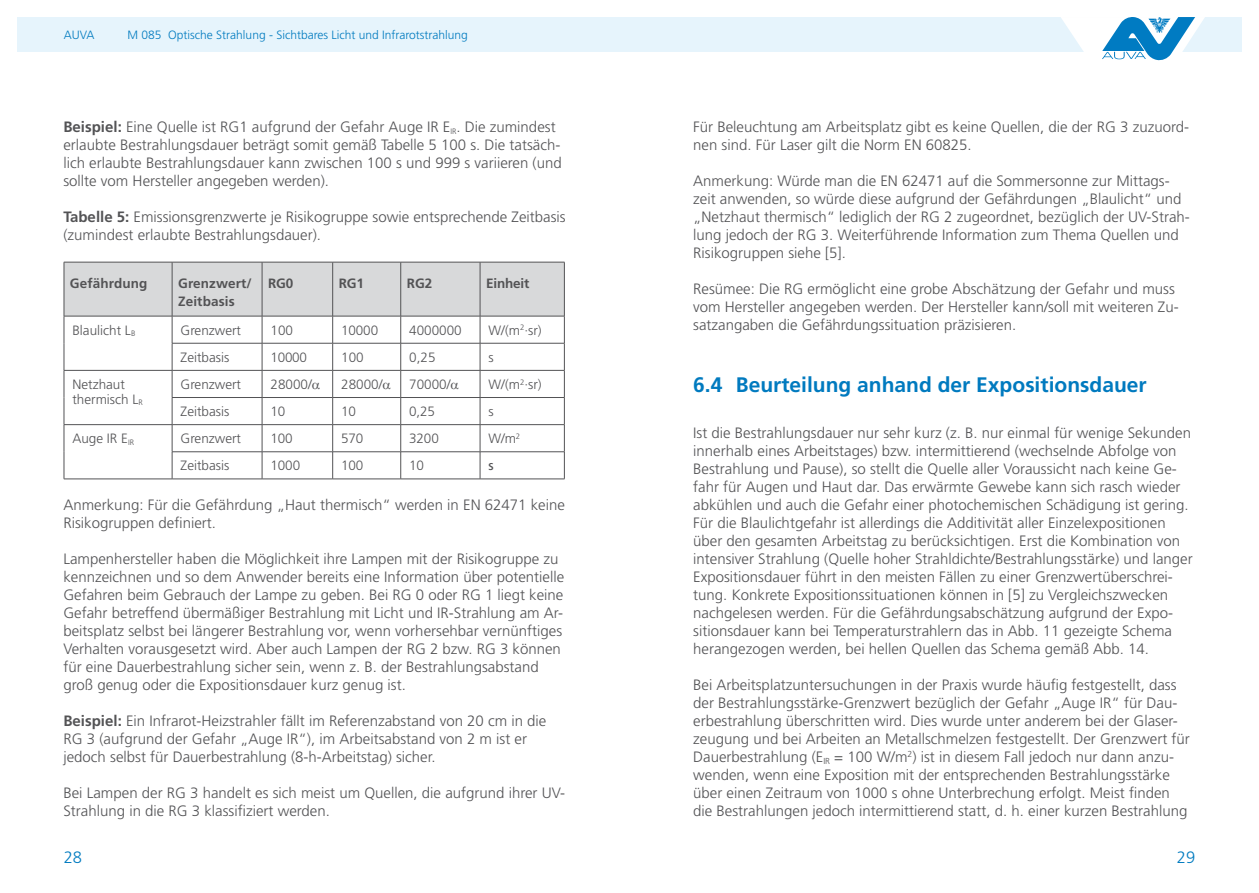
<style>
.page{position:relative;width:1259px;height:893px;background:#fff}
.page>*{position:absolute;margin:0;border:0;box-sizing:border-box;transform-origin:0 0}
.t1{font:700 21px "Frutiger LT Std";color:#007abf}
.t2{font:300 16.5px "Frutiger LT Std";color:#007bc0}
.t3{font:300 15px/18px "Frutiger LT Std";color:#535355}
.t4{font:300 13.5px/15px "Frutiger LT Std";color:#535355}
.t5{font:700 13.5px/18px "Frutiger LT Std";letter-spacing:.01em;color:#535355}
.t6{font:13.5px "Frutiger LT Std";color:#535355}
.t7{font:300 12px "Frutiger LT Std";color:#007abf}
.s1{font-weight:700}
</style>
<div class="page">
<div style="left:17px;top:17px;width:1225px;height:34px;background:#e6f4fc"></div>
<hr style="left:64px;top:479px;width:108px;height:1px;background:#535355">
<hr style="left:172px;top:479px;width:90px;height:1px;background:#535355">
<hr style="left:262px;top:479px;width:71px;height:1px;background:#535355">
<hr style="left:333px;top:479px;width:68px;height:1px;background:#535355">
<hr style="left:401px;top:479px;width:79px;height:1px;background:#535355">
<hr style="left:480px;top:479px;width:84px;height:1px;background:#535355">
<svg style="left:1060px;top:17px;width:145px;height:44px"></svg>
<svg style="left:64px;top:262px;width:501px;height:217px"></svg>
<p class="t7" style="left:64px;top:28px;width:32px">AUVA</p>
<p class="t7" style="left:128px;top:28px;width:342px">M 085 Optische Strahlung - Sichtbares Licht und Infrarotstrahlung</p>
<p class="t3" style="left:63px;top:118px;width:500px"><span class="s1">Beispiel:</span> Eine Quelle ist RG1 aufgrund der Gefahr Auge IR E<sub>IR</sub>. Die zumindest erlaubte Bestrahlungsdauer beträgt somit gemäß Tabelle 5 100 s. Die tatsäch&shy;lich erlaubte Bestrahlungsdauer kann zwischen 100 s und 999 s variieren (und sollte vom Hersteller angegeben werden).</p>
<p class="t3" style="left:63px;top:208px;width:504px"><span class="s1">Tabelle 5:</span> Emissionsgrenzwerte je Risikogruppe sowie entsprechende Zeitbasis (zumindest erlaubte Bestrahlungsdauer).</p>
<p class="t5" style="left:70px;top:274px;width:79px">Gefährdung</p>
<p class="t5" style="left:178px;top:274px;width:75px">Grenzwert/<br>Zeitbasis</p>
<p class="t5" style="left:268px;top:274px;width:27px">RG0</p>
<p class="t5" style="left:339px;top:274px;width:27px">RG1</p>
<p class="t5" style="left:407px;top:274px;width:27px">RG2</p>
<p class="t5" style="left:486px;top:274px;width:45px">Einheit</p>
<p class="t4" style="left:72px;top:323px;width:64px">Blaulicht L<sub>B</sub></p>
<p class="t4" style="left:181px;top:323px;width:62px">Grenzwert</p>
<p class="t4" style="left:270px;top:323px;width:24px">100</p>
<p class="t4" style="left:341px;top:323px;width:38px">10000</p>
<p class="t4" style="left:409px;top:323px;width:54px">4000000</p>
<p class="t4" style="left:488px;top:323px;width:55px">W/(m<sup>2</sup>·sr)</p>
<p class="t4" style="left:181px;top:350px;width:50px">Zeitbasis</p>
<p class="t4" style="left:270px;top:350px;width:38px">10000</p>
<p class="t4" style="left:341px;top:350px;width:24px">100</p>
<p class="t4" style="left:409px;top:350px;width:28px">0,25</p>
<p class="t4" style="left:488px;top:350px;width:7px">s</p>
<p class="t4" style="left:72px;top:377px;width:72px">Netzhaut thermisch L<sub>R</sub></p>
<p class="t4" style="left:181px;top:377px;width:62px">Grenzwert</p>
<p class="t4" style="left:270px;top:377px;width:43px">28000/</p>
<p class="t4" style="left:341px;top:377px;width:43px">28000/</p>
<p class="t4" style="left:409px;top:377px;width:43px">70000/</p>
<p class="t4" style="left:488px;top:377px;width:55px">W/(m<sup>2</sup>·sr)</p>
<p class="t4" style="left:181px;top:404px;width:50px">Zeitbasis</p>
<p class="t4" style="left:270px;top:404px;width:16px">10</p>
<p class="t4" style="left:341px;top:404px;width:16px">10</p>
<p class="t4" style="left:409px;top:404px;width:27px">0,25</p>
<p class="t4" style="left:488px;top:404px;width:7px">s</p>
<p class="t4" style="left:72px;top:431px;width:63px">Auge IR E<sub>IR</sub></p>
<p class="t4" style="left:181px;top:431px;width:62px">Grenzwert</p>
<p class="t4" style="left:270px;top:431px;width:24px">100</p>
<p class="t4" style="left:341px;top:431px;width:24px">570</p>
<p class="t4" style="left:409px;top:431px;width:31px">3200</p>
<p class="t4" style="left:488px;top:431px;width:33px">W/m<sup>2</sup></p>
<p class="t4" style="left:181px;top:458px;width:50px">Zeitbasis</p>
<p class="t4" style="left:270px;top:458px;width:31px">1000</p>
<p class="t4" style="left:341px;top:458px;width:24px">100</p>
<p class="t4" style="left:409px;top:458px;width:16px">10</p>
<p class="t6" style="left:488px;top:458px;width:7px">s</p>
<p class="t3" style="left:63px;top:496px;width:503px">Anmerkung: Für die Gefährdung „Haut thermisch“ werden in EN 62471 keine<br>Risikogruppen definiert.</p>
<p class="t3" style="left:63px;top:550px;width:502px">Lampenhersteller haben die Möglichkeit ihre Lampen mit der Risikogruppe zu kennzeichnen und so dem Anwender bereits eine Information über potentielle Gefahren beim Gebrauch der Lampe zu geben. Bei RG 0 oder RG 1 liegt keine Gefahr betreffend übermäßiger Bestrahlung mit Licht und IR-Strahlung am Ar&shy;beitsplatz selbst bei längerer Bestrahlung vor, wenn vorhersehbar vernünftiges Verhalten vorausgesetzt wird. Aber auch Lampen der RG 2 bzw. RG 3 können für eine Dauerbestrahlung sicher sein, wenn z. B. der Bestrahlungsabstand groß genug oder die Expositionsdauer kurz genug ist.</p>
<p class="t3" style="left:63px;top:712px;width:484px"><span class="s1">Beispiel:</span> Ein Infrarot-Heizstrahler fällt im Referenzabstand von 20 cm in die<br>RG 3 (aufgrund der Gefahr „Auge IR“), im Arbeitsabstand von 2 m ist er jedoch selbst für Dauerbestrahlung (8-h-Arbeitstag) sicher.</p>
<p class="t3" style="left:63px;top:784px;width:503px">Bei Lampen der RG 3 handelt es sich meist um Quellen, die aufgrund ihrer UV-<br>Strahlung in die RG 3 klassifiziert werden.</p>
<p class="t3" style="left:693px;top:118px;width:497px">Für Beleuchtung am Arbeitsplatz gibt es keine Quellen, die der RG 3 zuzuord&shy;nen sind. Für Laser gilt die Norm EN 60825.</p>
<p class="t3" style="left:693px;top:172px;width:498px">Anmerkung: Würde man die EN 62471 auf die Sommersonne zur Mittags&shy;zeit anwenden, so würde diese aufgrund der Gefährdungen „Blaulicht“ und „Netzhaut thermisch“ lediglich der RG 2 zugeordnet, bezüglich der UV-Strah&shy;lung jedoch der RG 3. Weiterführende Information zum Thema Quellen und Risikogruppen siehe [5].</p>
<p class="t3" style="left:693px;top:280px;width:487px">Resümee: Die RG ermöglicht eine grobe Abschätzung der Gefahr und muss vom Hersteller angegeben werden. Der Hersteller kann/soll mit weiteren Zu&shy;satzangaben die Gefährdungssituation präzisieren.</p>
<h1 class="t1" style="left:693px;top:372px;width:455px">6.4 Beurteilung anhand der Expositionsdauer</h1>
<p class="t3" style="left:693px;top:424px;width:501px">Ist die Bestrahlungsdauer nur sehr kurz (z. B. nur einmal für wenige Sekunden innerhalb eines Arbeitstages) bzw. intermittierend (wechselnde Abfolge von Bestrahlung und Pause), so stellt die Quelle aller Voraussicht nach keine Ge&shy;fahr für Augen und Haut dar. Das erwärmte Gewebe kann sich rasch wieder abkühlen und auch die Gefahr einer photochemischen Schädigung ist gering.<br>Für die Blaulichtgefahr ist allerdings die Additivität aller Einzelexpositionen über den gesamten Arbeitstag zu berücksichtigen. Erst die Kombination von intensiver Strahlung (Quelle hoher Strahldichte/Bestrahlungsstärke) und langer Expositionsdauer führt in den meisten Fällen zu einer Grenzwertüberschrei&shy;tung. Konkrete Expositionssituationen können in [5] zu Vergleichszwecken nachgelesen werden. Für die Gefährdungsabschätzung aufgrund der Expo&shy;sitionsdauer kann bei Temperaturstrahlern das in Abb. 11 gezeigte Schema herangezogen werden, bei hellen Quellen das Schema gemäß Abb. 14.</p>
<p class="t3" style="left:693px;top:676px;width:498px">Bei Arbeitsplatzuntersuchungen in der Praxis wurde häufig festgestellt, dass der Bestrahlungsstärke-Grenzwert bezüglich der Gefahr „Auge IR“ für Dau&shy;erbestrahlung überschritten wird. Dies wurde unter anderem bei der Glaser&shy;zeugung und bei Arbeiten an Metallschmelzen festgestellt. Der Grenzwert für Dauerbestrahlung (E<sub>IR</sub> = 100 W/m<sup>2</sup>) ist in diesem Fall jedoch nur dann anzu&shy;wenden, wenn eine Exposition mit der entsprechenden Bestrahlungsstärke über einen Zeitraum von 1000 s ohne Unterbrechung erfolgt. Meist finden die Bestrahlungen jedoch intermittierend statt, d. h. einer kurzen Bestrahlung</p>
<p class="t2" style="left:64px;top:848px;width:20px">28</p>
<p class="t2" style="left:1176px;top:848px;width:20px">29</p>
</div>
